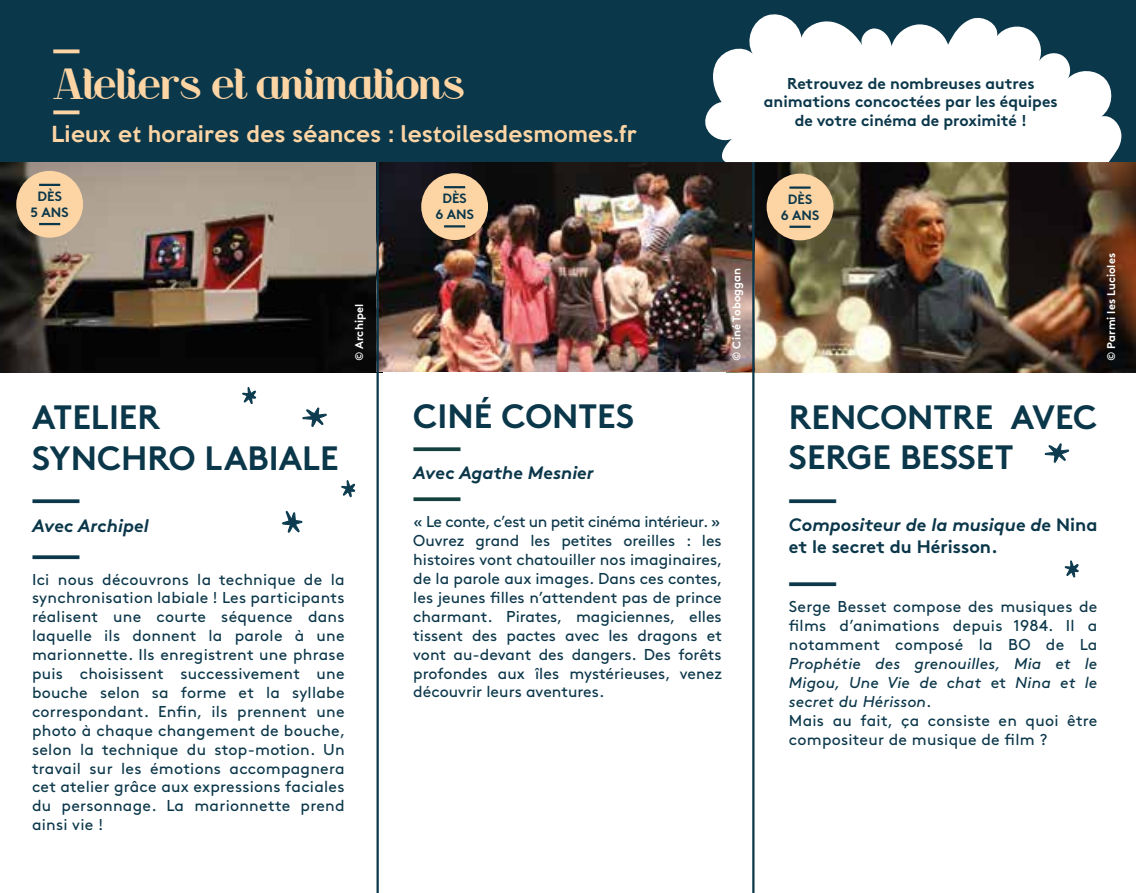
<style>
.page{position:relative;width:1136px;height:893px;background:#fff}
.page>*{position:absolute;margin:0;border:0;box-sizing:border-box;transform-origin:0 0}
.t1{font:40.5px/33.8px "Riot Squad";letter-spacing:.025em;color:#fdd5a5}
.t2{font:700 33.75px/40.5px "Brown";color:#0b374a}
.t3{font:700 33.75px "Brown";color:#14403d}
.t4{font:500 20.25px "Keep Calm";letter-spacing:.025em;color:#fdd5a5}
.t5{font:700 18px/21.6px "Brown";color:#0b374a}
.t6{font:italic 700 18px "Brown";color:#0b374a}
.t7{font:15.75px/18.9px "Brown";color:#0b374a;text-align:justify}
.t8{font:italic 15.75px/18.9px "Brown";letter-spacing:.01em;color:#0b374a}
.t9{font:700 15.75px/18.9px "Brown";color:#0b374a;text-align:center}
.t10{font:700 13.5px/16.2px "Brown";color:#0b374a;text-align:center}
.t11{font:700 11.25px "Brown";color:#fff}
.s1{font-style:italic}
.s2{font-style:normal}
</style>
<div class="page">
<img style="left:0;top:162px;width:383px;height:211px">
<img style="left:754px;top:162px;width:380px;height:210px">
<img style="left:379px;top:162px;width:373px;height:210px">
<div style="left:421px;top:173px;width:67px;height:67px;background:#fdd5a5;border-radius:50%"></div>
<hr style="left:444px;top:186px;width:21px;height:2px;background:#0b374a">
<hr style="left:444px;top:225px;width:21px;height:2px;background:#0b374a">
<div style="left:16px;top:171px;width:67px;height:67px;background:#fdd5a5;border-radius:50%"></div>
<hr style="left:39px;top:184px;width:21px;height:2px;background:#0b374a">
<hr style="left:39px;top:223px;width:21px;height:2px;background:#0b374a">
<svg style="left:282px;top:511px;width:21px;height:22px"></svg>
<svg style="left:302px;top:407px;width:25px;height:20px"></svg>
<svg style="left:341px;top:480px;width:15px;height:18px"></svg>
<svg style="left:242px;top:387px;width:15px;height:17px"></svg>
<div style="left:766px;top:174px;width:67px;height:66px;background:#fdd5a5;border-radius:50%"></div>
<hr style="left:789px;top:186px;width:21px;height:3px;background:#0b374a">
<hr style="left:789px;top:226px;width:21px;height:2px;background:#0b374a">
<svg style="left:1044px;top:443px;width:25px;height:20px"></svg>
<svg style="left:1064px;top:560px;width:15px;height:18px"></svg>
<hr style="left:376px;top:0;width:3px;height:893px;background:#0b374a">
<hr style="left:752px;top:148px;width:2px;height:745px;background:#0b374a">
<div style="left:0;top:0;width:1135px;height:162px;background:#0b374a"></div>
<svg style="left:705px;top:14px;width:416px;height:148px;fill:#fff"></svg>
<h1 class="t1" style="left:53px;top:33px;width:412px">—<br>Ateliers et animations</h1>
<h1 class="t1" style="left:53px;top:94px;width:28px">—</h1>
<p class="t4" style="left:52px;top:116px;width:586px">Lieux et horaires des séances : lestoilesdesmomes.fr</p>
<p class="t10" style="left:31px;top:187px;width:40px">DÈS<br>5 ANS</p>
<p class="t10" style="left:435px;top:189px;width:40px">DÈS<br>6 ANS</p>
<p class="t11" style="left:350px;top:361px;width:58px;rotate:-90deg">© Archipel</p>
<h2 class="t2" style="left:32px;top:394px;width:308px">ATELIER<br>SYNCHRO LABIALE —</h2>
<p class="t6" style="left:32px;top:511px;width:118px">Avec Archipel</p>
<h2 class="t2" style="left:32px;top:530px;width:49px">—</h2>
<p class="t7" style="left:32px;top:568px;width:315px">Ici nous découvrons la technique de la synchronisation labiale ! Les participants réalisent une courte séquence dans laquelle ils donnent la parole à une marionnette. Ils enregistrent une phrase puis choisissent successivement une bouche selon sa forme et la syllabe correspondant. Enfin, ils prennent une photo à chaque changement de bouche, selon la technique du stop-motion. Un travail sur les émotions accompagnera cet atelier grâce aux expressions faciales du personnage. La marionnette prend ainsi vie !</p>
<p class="t11" style="left:727px;top:361px;width:95px;rotate:-90deg">© Ciné Toboggan</p>
<h2 class="t2" style="left:413px;top:393px;width:222px">CINÉ CONTES</h2>
<h2 class="t3" style="left:413px;top:418px;width:49px">—</h2>
<p class="t6" style="left:413px;top:458px;width:182px">Avec Agathe Mesnier</p>
<h2 class="t3" style="left:413px;top:469px;width:49px">—</h2>
<p class="t7" style="left:413px;top:511px;width:311px;text-align:left">« Le conte, c’est un petit cinéma intérieur. » Ouvrez grand les petites oreilles : les histoires vont chatouiller nos imaginaires, de la parole aux images. Dans ces contes, les jeunes filles n’attendent pas de prince charmant. Pirates, magiciennes, elles tissent des pactes avec les dragons et vont au-devant des dangers. Des forêts profondes aux îles mystérieuses, venez découvrir leurs aventures.</p>
<p class="t9" style="left:763px;top:72px;width:295px">Retrouvez de nombreuses autres animations concoctées par les équipes de votre cinéma de proximité !</p>
<p class="t10" style="left:780px;top:189px;width:40px">DÈS<br>6 ANS</p>
<p class="t11" style="left:1101px;top:361px;width:109px;rotate:-90deg">© Parmi les Lucioles</p>
<h2 class="t2" style="left:788px;top:393px;width:310px">RENCONTRE AVEC<br>SERGE BESSET<br>—</h2>
<p class="t5" style="left:788px;top:512px;width:310px"><span class="s1">Compositeur de la musique de</span> Nina et le secret du Hérisson.</p>
<h2 class="t2" style="left:788px;top:558px;width:49px">—</h2>
<p class="t7" style="left:788px;top:596px;width:310px">Serge Besset compose des musiques de films d’animations depuis 1984. Il a notamment composé la BO de La</p>
<p class="t8" style="left:788px;top:653px;width:310px">Prophétie des grenouilles, Mia et le<br>Migou, Une Vie de chat <span class="s2">et</span> Nina et le secret du Hérisson<span class="s2">.<br>Mais au fait, ça consiste en quoi être compositeur de musique de film ?</span></p>
</div>
